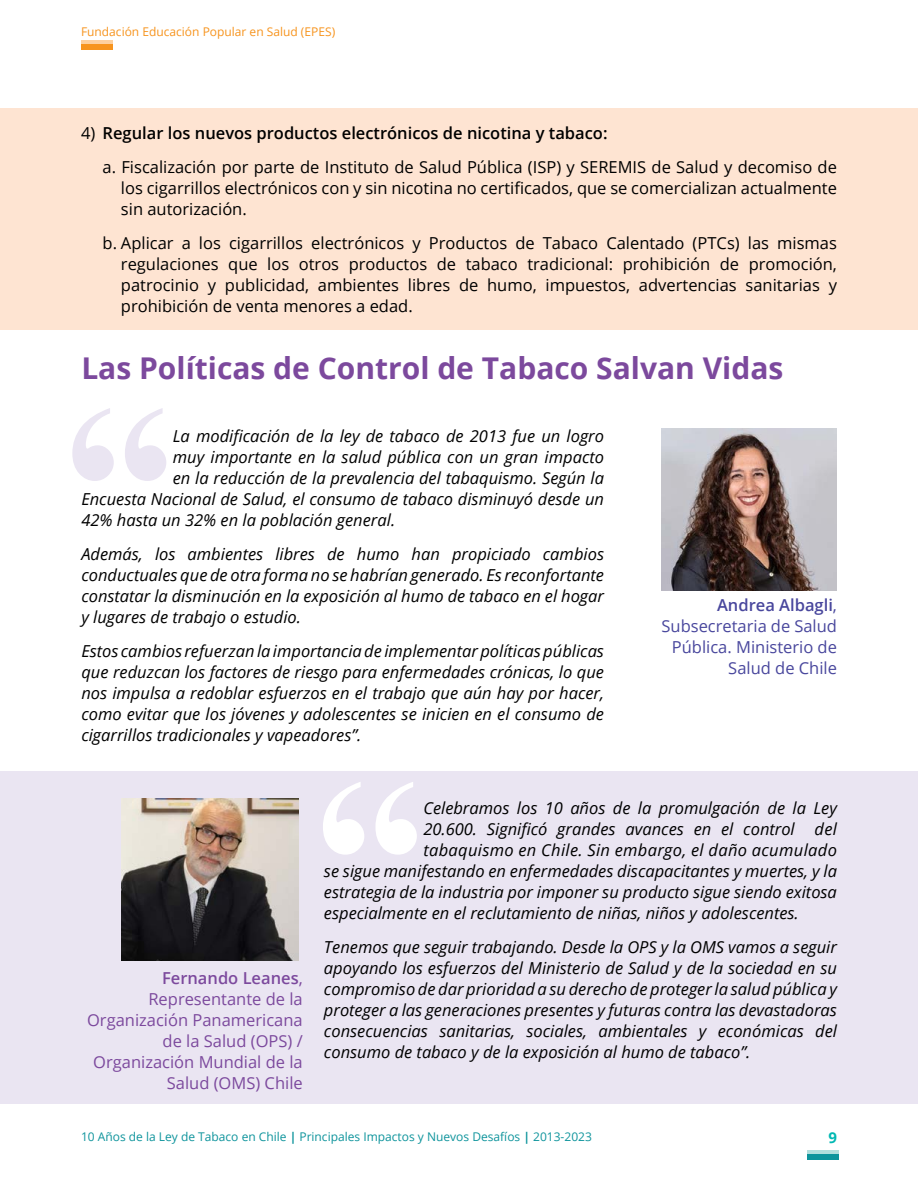
<style>
.page{position:relative;width:918px;height:1188px;background:#fff}
.page>*{position:absolute;margin:0;border:0;box-sizing:border-box;transform-origin:0 0}
.t1{font:700 30px "Open Sans";color:#7c499d}
.t2{font:italic 16.5px/21px "Open Sans";color:#000;text-align:justify}
.t3{font:16.5px/21px "Open Sans";color:#000}
.t4{font:16.5px/21px "Open Sans";color:#7c499d;text-align:right}
.t5{font:16.5px/21px "Open Sans";color:#49479d;text-align:right}
.t6{font:italic 16.5px "Open Sans";letter-spacing:.02em;color:#000}
.t7{font:700 15px "Open Sans";color:#02b8b3}
.t8{font:12px "Open Sans";color:#0e949c}
.t9{font:12px "Open Sans";color:#f7941e}
.s1{font-weight:600}
.s2{font-weight:700}
</style>
<div class="page">
<div style="left:807px;top:1154px;width:31px;height:6px;background:#0e949c"></div>
<hr style="left:807px;top:1150px;width:31px;height:3px;background:#b1dedc">
<div style="left:81px;top:45px;width:32px;height:5px;background:#f7941e"></div>
<hr style="left:81px;top:40px;width:32px;height:4px;background:#fed09e">
<div style="left:0;top:771px;width:918px;height:333px;background:#eae5f2"></div>
<div style="left:0;top:108px;width:918px;height:221px;background:#fee4d2"></div>
<img style="left:662px;top:429px;width:175px;height:162px">
<img style="left:122px;top:799px;width:176px;height:162px">
<svg style="left:72px;top:408px;width:94px;height:73px"></svg>
<svg style="left:323px;top:782px;width:94px;height:73px"></svg>
<p class="t9" style="left:81px;top:24px;width:256px">Fundación Educación Popular en Salud (EPES)</p>
<p class="t3" style="left:103px;top:115px;width:736px;line-height:33.9px;text-indent:-22px">4) <span class="s1">Regular los nuevos productos electrónicos de nicotina y tabaco:<br></span>a. Fiscalización por parte de Instituto de Salud Pública (ISP) y SEREMIS de Salud y decomiso de</p>
<p class="t3" style="left:121px;top:177px;width:718px">los cigarrillos electrónicos con y sin nicotina no certificados, que se comercializan actualmente sin autorización.</p>
<p class="t3" style="left:121px;top:232px;width:718px;text-align:justify;text-indent:-18px">b. Aplicar a los cigarrillos electrónicos y Productos de Tabaco Calentado (PTCs) las mismas regulaciones que los otros productos de tabaco tradicional: prohibición de promoción, patrocinio y publicidad, ambientes libres de humo, impuestos, advertencias sanitarias y prohibición de venta menores a edad.</p>
<h1 class="t1" style="left:81px;top:347px;width:704px">Las Políticas de Control de Tabaco Salvan Vidas</h1>
<p class="t2" style="left:173px;top:426px;width:433px">La modificación de la ley de tabaco de 2013 fue un logro</p>
<p class="t2" style="left:173px;top:447px;width:433px">muy importante en la salud pública con un gran impacto</p>
<p class="t2" style="left:173px;top:468px;width:433px">en la reducción de la prevalencia del tabaquismo. Según la</p>
<p class="t2" style="left:81px;top:489px;width:524px">Encuesta Nacional de Salud, el consumo de tabaco disminuyó desde un</p>
<p class="t2" style="left:81px;top:510px;width:315px">42% hasta un 32% en la población general.</p>
<p class="t2" style="left:81px;top:544px;width:524px">Además, los ambientes libres de humo han propiciado cambios conductuales que de otra forma no se habrían generado. Es reconfortante constatar la disminución en la exposición al humo de tabaco en el hogar y lugares de trabajo o estudio.</p>
<p class="t2" style="left:81px;top:640px;width:524px">Estos cambios refuerzan la importancia de implementar políticas públicas que reduzcan los factores de riesgo para enfermedades crónicas, lo que nos impulsa a redoblar esfuerzos en el trabajo que aún hay por hacer, como evitar que los jóvenes y adolescentes se inicien en el consumo de cigarrillos tradicionales y vapeadores”.</p>
<p class="t5" style="left:662px;top:594px;width:177px"><span class="s1">Andrea Albagli</span>,<br>Subsecretaria de Salud<br>Pública. Ministerio de<br>Salud de Chile</p>
<p class="t4" style="left:87px;top:967px;width:217px"><span class="s1">Fernando Leanes</span>,<br>Representante de la<br>Organización Panamericana de la Salud (OPS) /<br>Organización Mundial de la<br>Salud (OMS) Chile</p>
<p class="t2" style="left:423px;top:797px;width:415px">Celebramos los 10 años de la promulgación de la Ley</p>
<p class="t2" style="left:423px;top:818px;width:415px">20.600. Significó grandes avances en el control del</p>
<p class="t6" style="left:423px;top:839px;width:415px">tabaquismo en Chile. Sin embargo, el daño acumulado</p>
<p class="t2" style="left:324px;top:860px;width:514px">se sigue manifestando en enfermedades discapacitantes y muertes, y la</p>
<p class="t2" style="left:324px;top:881px;width:514px">estrategia de la industria por imponer su producto sigue siendo exitosa</p>
<p class="t2" style="left:324px;top:902px;width:476px">especialmente en el reclutamiento de niñas, niños y adolescentes.</p>
<p class="t2" style="left:324px;top:936px;width:515px">Tenemos que seguir trabajando. Desde la OPS y la OMS vamos a seguir apoyando los esfuerzos del Ministerio de Salud y de la sociedad en su compromiso de dar prioridad a su derecho de proteger la salud pública y proteger a las generaciones presentes y futuras contra las devastadoras consecuencias sanitarias, sociales, ambientales y económicas del consumo de tabaco y de la exposición al humo de tabaco”.</p>
<p class="t8" style="left:81px;top:1128px;width:512px">10 Años de la Ley de Tabaco en Chile <span class="s2">|</span> Principales Impactos y Nuevos Desafíos <span class="s2">|</span> 2013-2023</p>
<p class="t7" style="left:828px;top:1127px;width:10px">9</p>
</div>
